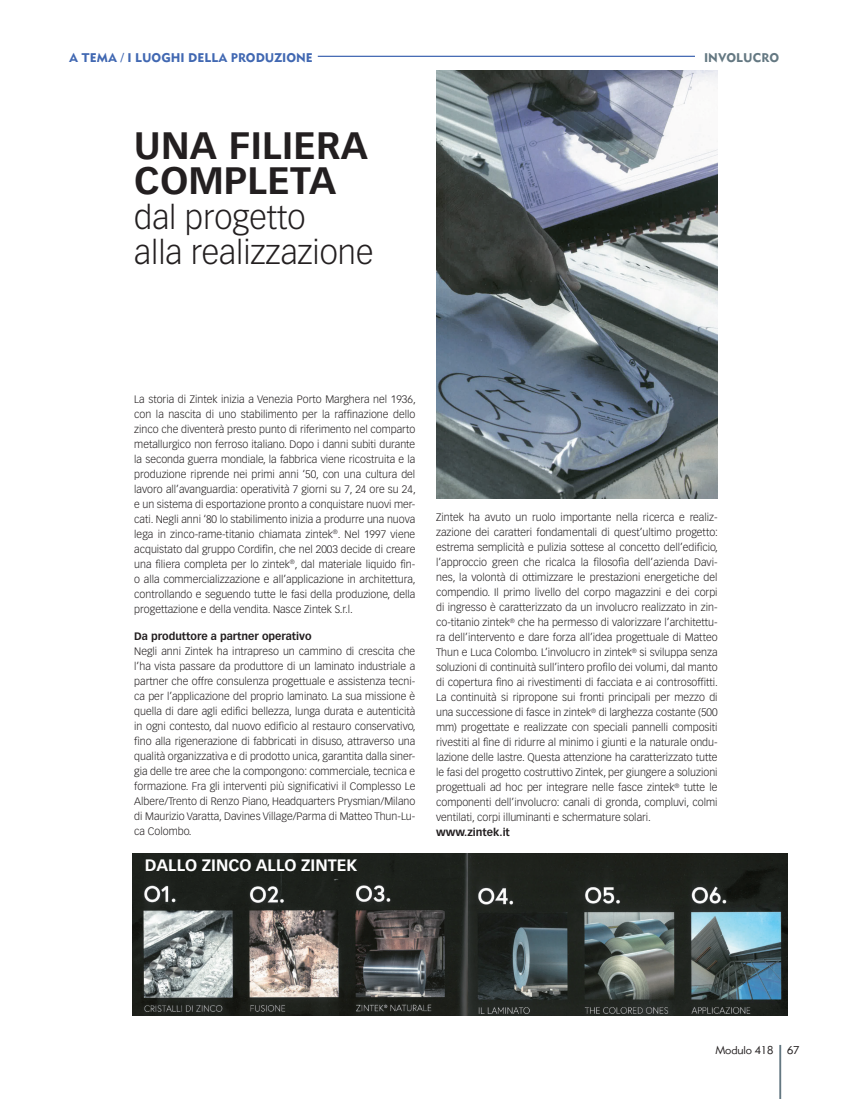
<style>
.page{position:relative;width:851px;height:1099px;background:#fff}
.page>*{position:absolute;margin:0;border:0;box-sizing:border-box;transform-origin:0 0}
.t1{font:700 37.5px/35px "Vectora LT Std";letter-spacing:.01em;color:#231f20}
.t2{font:300 32.5px/35px "Vectora LT Std";color:#231f20}
.t3{font:700 16.25px "Vectora LT Std";color:#fff}
.t4{font:12.5px "Metro Black Two";color:#4168b2}
.t5{font:12.5px "Metro Black Two";color:#647882}
.t6{font:11.25px "Metro Lite Two";letter-spacing:-.015em;color:#231f20}
.t7{font:300 10.62px/15px "Vectora LT Std";color:#231f20;text-align:justify}
.t8{font:700 10.62px "Vectora LT Std";color:#231f20}
</style>
<div class="page">
<hr style="left:318px;top:56px;width:376px;height:1px;background:#4168b2">
<img style="left:467px;top:853px;width:320px;height:162px">
<img style="left:133px;top:853px;width:334px;height:162px">
<img style="left:436px;top:70px;width:281px;height:428px">
<hr style="left:779px;top:1044px;width:2px;height:54px;background:#647882">
<p class="t4" style="left:69px;top:50px;width:245px">A TEMA / I LUOGHI DELLA PRODUZIONE</p>
<p class="t5" style="left:704px;top:50px;width:77px">INVOLUCRO</p>
<h1 class="t1" style="left:134px;top:129px;width:235px">UNA FILIERA<br>COMPLETA</h1>
<h2 class="t2" style="left:134px;top:201px;width:241px">dal progetto<br>alla realizzazione</h2>
<p class="t7" style="left:134px;top:391px;width:283px">La storia di Zintek inizia a Venezia Porto Marghera nel 1936, con la nascita di uno stabilimento per la raffinazione dello zinco che diventerà presto punto di riferimento nel comparto metallurgico non ferroso italiano. Dopo i danni subiti durante la seconda guerra mondiale, la fabbrica viene ricostruita e la produzione riprende nei primi anni ‘50, con una cultura del lavoro all’avanguardia: operatività 7 giorni su 7, 24 ore su 24, e un sistema di esportazione pronto a conquistare nuovi mer&shy;cati. Negli anni ‘80 lo stabilimento inizia a produrre una nuova lega in zinco-rame-titanio chiamata zintek<sup>®</sup>. Nel 1997 viene acquistato dal gruppo Cordifìn, che nel 2003 decide di creare una fìliera completa per lo zintek<sup>®</sup>, dal materiale liquido fìn&shy;o alla commercializzazione e all’applicazione in architettura, controllando e seguendo tutte le fasi della produzione, della progettazione e della vendita. Nasce Zintek S.r.l.</p>
<p class="t8" style="left:134px;top:630px;width:179px">Da produttore a partner operativo</p>
<p class="t7" style="left:134px;top:644px;width:283px">Negli anni Zintek ha intrapreso un cammino di crescita che l’ha vista passare da produttore di un laminato industriale a partner che offre consulenza progettuale e assistenza tecni&shy;ca per l’applicazione del proprio laminato. La sua missione è quella di dare agli edifìci bellezza, lunga durata e autenticità in ogni contesto, dal nuovo edifìcio al restauro conservativo, fìno alla rigenerazione di fabbricati in disuso, attraverso una qualità organizzativa e di prodotto unica, garantita dalla siner&shy;gia delle tre aree che la compongono: commerciale, tecnica e formazione. Fra gli interventi più significativi il Complesso Le Albere/Trento di Renzo Piano, Headquarters Prysmian/Milano di Maurizio Varatta, Davines Village/Parma di Matteo Thun-Lu&shy;ca Colombo.</p>
<h3 class="t3" style="left:145px;top:855px;width:214px">DALLO ZINCO ALLO ZINTEK</h3>
<p class="t7" style="left:436px;top:510px;width:283px">Zintek ha avuto un ruolo importante nella ricerca e realiz&shy;zazione dei caratteri fondamentali di quest’ultimo progetto: estrema semplicità e pulizia sottese al concetto dell’edifìcio, l’approccio green che ricalca la fìlosofìa dell’azienda Davi&shy;nes, la volontà di ottimizzare le prestazioni energetiche del compendio. Il primo livello del corpo magazzini e dei corpi di ingresso è caratterizzato da un involucro realizzato in zin&shy;co-titanio zintek<sup>®</sup> che ha permesso di valorizzare l’architettu&shy;ra dell’intervento e dare forza all’idea progettuale di Matteo Thun e Luca Colombo. L’involucro in zintek<sup>®</sup> si sviluppa senza soluzioni di continuità sull’intero profìlo dei volumi, dal manto di copertura fìno ai rivestimenti di facciata e ai controsoffitti.<br>La continuità si ripropone sui fronti principali per mezzo di una successione di fasce in zintek<sup>®</sup> di larghezza costante (500 mm) progettate e realizzate con speciali pannelli compositi rivestiti al fìne di ridurre al minimo i giunti e la naturale ondu&shy;lazione delle lastre. Questa attenzione ha caratterizzato tutte le fasi del progetto costruttivo Zintek, per giungere a soluzioni progettuali ad hoc per integrare nelle fasce zintek<sup>®</sup> tutte le componenti dell’involucro: canali di gronda, compluvi, colmi ventilati, corpi illuminanti e schermature solari.</p>
<p class="t8" style="left:436px;top:826px;width:75px">www.zintek.it</p>
<p class="t6" style="left:715px;top:1042px;width:86px">Modulo 418 67</p>
</div>
